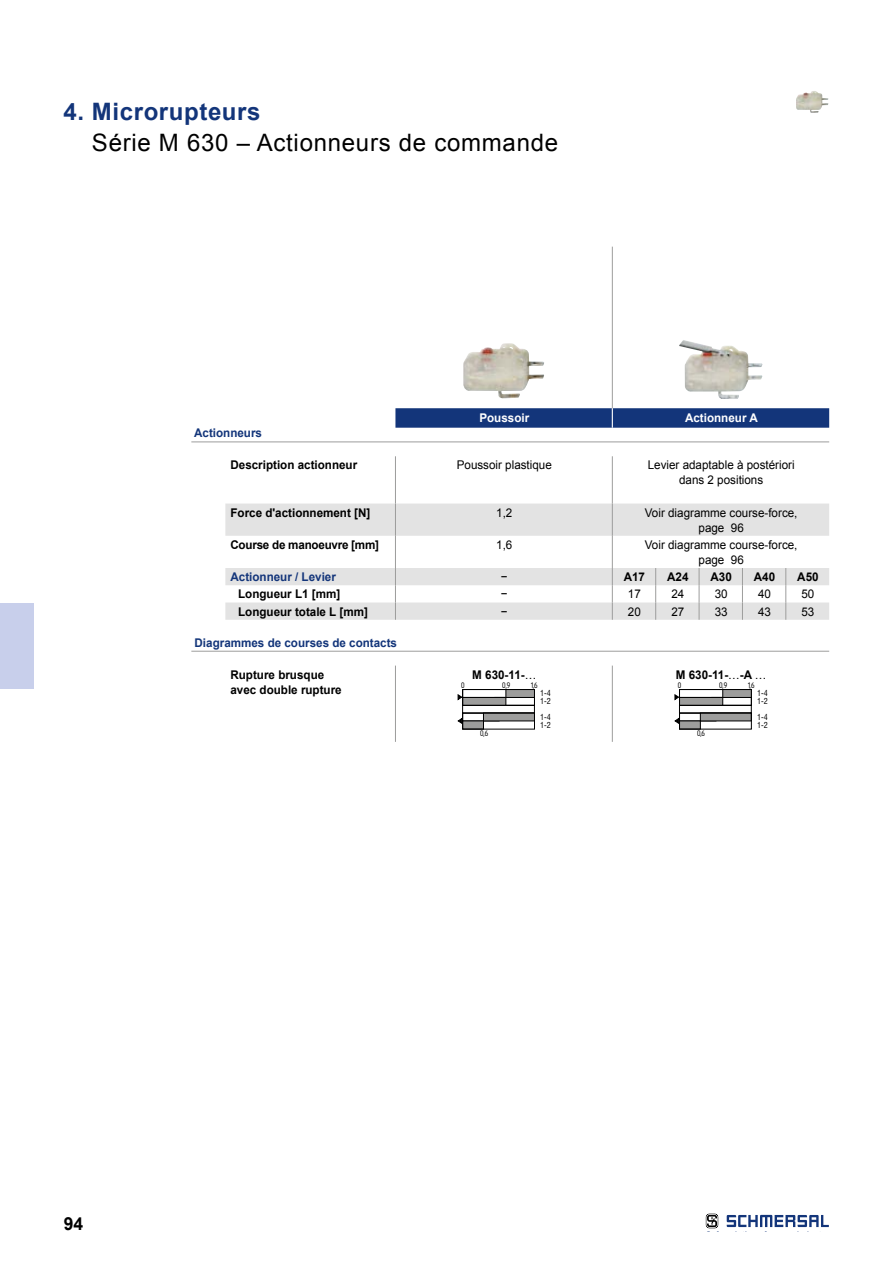
<style>
.page{position:relative;width:893px;height:1263px;background:#fff}
.page>*{position:absolute;margin:0;border:0;box-sizing:border-box;transform-origin:0 0}
.t1{font:24px "Arial";letter-spacing:.03em;color:#000}
.t2{font:700 24px "Arial";letter-spacing:.025em;color:#13357a}
.t3{font:700 18px "Arial";color:#000}
.t4{font:12.6px "Isonorm 3098";color:#000}
.t5{font:12px/15px "Arial";color:#000;text-align:center}
.t6{font:700 12px/15px "Arial";color:#000}
.t7{font:700 12px "Arial";color:#13357a}
.t8{font:700 12px "Arial";letter-spacing:-.02em;color:#000}
.t9{font:700 12px "Arial";color:#fff}
.t10{font:condensed 8.1px/7.9px "Swiss 721 BT";color:#000}
.s1{font-weight:400}
</style>
<div class="page">
<svg style="left:706px;top:1214px;width:12px;height:14px"></svg>
<svg style="left:727px;top:1215px;width:102px;height:12px"></svg>
<div style="left:0;top:603px;width:34px;height:85px;background:#c8cfeb"></div>
<svg style="left:225px;top:503px;width:604px;height:117px;fill:#e3e3e3"></svg>
<hr style="left:395px;top:456px;width:1px;height:47px;background:#9d9d9c">
<hr style="left:612px;top:456px;width:1px;height:47px;background:#9d9d9c">
<hr style="left:395px;top:503px;width:1px;height:33px;background:#9d9d9c">
<hr style="left:612px;top:503px;width:1px;height:33px;background:#9d9d9c">
<hr style="left:395px;top:536px;width:1px;height:32px;background:#9d9d9c">
<hr style="left:612px;top:536px;width:1px;height:32px;background:#9d9d9c">
<svg style="left:395px;top:568px;width:1px;height:52px"></svg>
<svg style="left:612px;top:568px;width:1px;height:52px"></svg>
<svg style="left:655px;top:568px;width:1px;height:52px"></svg>
<svg style="left:699px;top:568px;width:1px;height:52px"></svg>
<svg style="left:742px;top:568px;width:1px;height:52px"></svg>
<svg style="left:785px;top:568px;width:1px;height:52px"></svg>
<hr style="left:395px;top:666px;width:1px;height:76px;background:#9d9d9c">
<hr style="left:612px;top:666px;width:1px;height:76px;background:#9d9d9c">
<hr style="left:612px;top:247px;width:1px;height:161px;background:#9d9d9c">
<svg style="left:395px;top:408px;width:434px;height:20px;background:#1a3b7d"></svg>
<img style="left:463px;top:343px;width:81px;height:55px">
<img style="left:679px;top:340px;width:83px;height:59px">
<hr style="left:191px;top:441px;width:638px;height:1px;background:#9d9d9c">
<hr style="left:191px;top:651px;width:638px;height:1px;background:#9d9d9c">
<svg style="left:458px;top:689px;width:77px;height:40px"></svg>
<svg style="left:674px;top:689px;width:78px;height:40px"></svg>
<img style="left:796px;top:91px;width:32px;height:22px">
<h1 class="t2" style="left:63px;top:96px;width:199px">4. Microrupteurs</h1>
<h1 class="t1" style="left:92px;top:127px;width:468px">Série M 630 – Actionneurs de commande</h1>
<p class="t9" style="left:479px;top:410px;width:51px">Poussoir</p>
<p class="t9" style="left:685px;top:410px;width:74px">Actionneur A</p>
<p class="t7" style="left:194px;top:425px;width:69px">Actionneurs</p>
<p class="t6" style="left:230px;top:458px;width:128px">Description actionneur</p>
<p class="t5" style="left:457px;top:458px;width:97px">Poussoir plastique</p>
<p class="t5" style="left:648px;top:458px;width:148px">Levier adaptable à postériori dans 2 positions</p>
<p class="t6" style="left:230px;top:505px;width:141px">Force d'actionnement [N]</p>
<p class="t5" style="left:496px;top:505px;width:18px">1,2</p>
<p class="t5" style="left:645px;top:505px;width:154px">Voir diagramme course-force, page 96</p>
<p class="t8" style="left:230px;top:536px;width:150px">Course de manoeuvre [mm]</p>
<p class="t5" style="left:496px;top:537px;width:18px">1,6</p>
<p class="t5" style="left:645px;top:537px;width:154px">Voir diagramme course-force, page 96</p>
<p class="t7" style="left:230px;top:569px;width:107px">Actionneur / Levier</p>
<p class="t5" style="left:501px;top:569px;width:8px">−</p>
<p class="t6" style="left:624px;top:570px;width:23px">A17</p>
<p class="t6" style="left:667px;top:570px;width:23px">A24</p>
<p class="t6" style="left:710px;top:570px;width:23px">A30</p>
<p class="t6" style="left:754px;top:570px;width:23px">A40</p>
<p class="t6" style="left:797px;top:570px;width:23px">A50</p>
<p class="t6" style="left:238px;top:587px;width:104px">Longueur L1 [mm]</p>
<p class="t5" style="left:501px;top:587px;width:8px">−</p>
<p class="t5" style="left:628px;top:587px;width:14px">17</p>
<p class="t5" style="left:671px;top:587px;width:14px">24</p>
<p class="t5" style="left:715px;top:587px;width:14px">30</p>
<p class="t5" style="left:758px;top:587px;width:14px">40</p>
<p class="t5" style="left:801px;top:587px;width:14px">50</p>
<p class="t6" style="left:238px;top:604px;width:131px">Longueur totale L [mm]</p>
<p class="t5" style="left:501px;top:604px;width:8px">−</p>
<p class="t5" style="left:628px;top:604px;width:14px">20</p>
<p class="t5" style="left:671px;top:604px;width:14px">27</p>
<p class="t5" style="left:715px;top:604px;width:14px">33</p>
<p class="t5" style="left:758px;top:604px;width:14px">43</p>
<p class="t5" style="left:801px;top:604px;width:14px">53</p>
<p class="t7" style="left:195px;top:634px;width:204px">Diagrammes de courses de contacts</p>
<p class="t6" style="left:230px;top:667px;width:113px">Rupture brusque avec double rupture</p>
<p class="t6" style="left:472px;top:667px;width:66px">M 630-11-<span class="s1">…</span></p>
<p class="t6" style="left:676px;top:667px;width:92px">M 630-11-<span class="s1">…</span>-A <span class="s1">…</span></p>
<p class="t4" style="left:678px;top:676px;width:5px">0</p>
<p class="t4" style="left:503px;top:676px;width:10px">0,9</p>
<p class="t4" style="left:531px;top:676px;width:8px">1,6</p>
<p class="t4" style="left:719px;top:676px;width:10px">0,9</p>
<p class="t4" style="left:748px;top:676px;width:8px">1,6</p>
<p class="t4" style="left:461px;top:676px;width:5px">0</p>
<p class="t10" style="left:540px;top:689px;width:12px">1-4<br>1-2</p>
<p class="t10" style="left:540px;top:721px;width:12px">1-2</p>
<p class="t10" style="left:757px;top:689px;width:12px">1-4<br>1-2</p>
<p class="t10" style="left:757px;top:721px;width:12px">1-2</p>
<p class="t10" style="left:540px;top:713px;width:12px">1-4</p>
<p class="t10" style="left:757px;top:713px;width:12px">1-4</p>
<h2 class="t3" style="left:64px;top:1211px;width:21px">94</h2>
<p class="t4" style="left:480px;top:724px;width:10px">0,6</p>
<p class="t4" style="left:697px;top:724px;width:10px">0,6</p>
</div>
